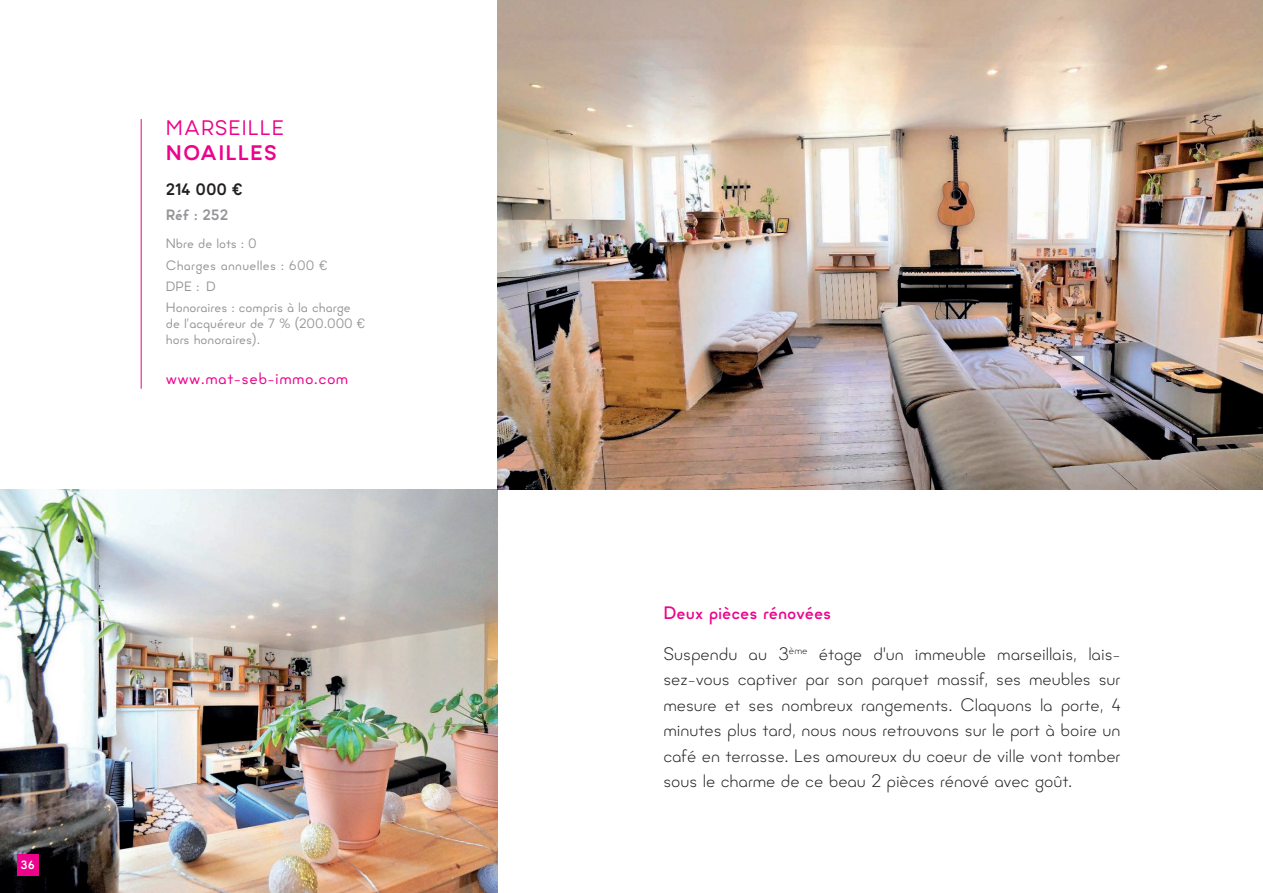
<style>
.page{position:relative;width:1263px;height:893px;background:#fff}
.page>*{position:absolute;margin:0;border:0;box-sizing:border-box;transform-origin:0 0}
.Ville_Rose{font:21px "Minimo";letter-spacing:.05em;color:#ed028c}
.Ville_Rose-2{font:700 21px "Minimo";letter-spacing:.05em;color:#ed028c}
.Annonce{font:300 18px/25.5px "Minimo";color:#231f20;text-align:justify}
.Titre{font:500 18px "Minimo";letter-spacing:-.005em;color:#ed028c}
.t1{font:16.5px "Minimo";letter-spacing:.025em;color:#ed028c}
.Prix{font:700 16.5px "Minimo";color:#231f20}
.Réf{font:700 15px "Minimo";color:#939598}
.Honoraires{font:13.5px "Minimo";color:#939598}
.Charge{font:13.5px "Minimo";letter-spacing:.02em;color:#939598}
.Nbre_de_lots{font:13.5px "Minimo";color:#939598}
.DPE{font:13.5px "Minimo";color:#939598}
.t2{font:700 12px "Minimo";color:#fff}
</style>
<div class="page">
<img style="left:0;top:489px;width:497px;height:404px">
<div style="left:17px;top:855px;width:21px;height:21px;background:#ed028c"></div>
<img style="left:497px;top:0;width:766px;height:489px">
<hr style="left:141px;top:119px;width:1px;height:270px;background:#ed028c">
<p class="Ville_Rose" style="left:166px;top:114px;width:120px">MARSEILLE</p>
<p class="Ville_Rose-2" style="left:166px;top:138px;width:113px">NOAILLES</p>
<p class="Prix" style="left:166px;top:178px;width:79px">214 000 €</p>
<p class="Réf" style="left:166px;top:204px;width:64px">Réf : 252</p>
<p class="Nbre_de_lots" style="left:166px;top:235px;width:93px">Nbre de lots : 0</p>
<p class="Charge" style="left:166px;top:256px;width:163px">Charges annuelles : 600 €</p>
<p class="DPE" style="left:206px;top:277px;width:11px">D</p>
<p class="Honoraires" style="left:166px;top:298px;width:187px">Honoraires : compris à la charge</p>
<p class="Honoraires" style="left:166px;top:315px;width:201px">de l’acquéreur de 7 % (200.000 €</p>
<p class="Honoraires" style="left:166px;top:331px;width:96px">hors honoraires).</p>
<p class="Honoraires" style="left:166px;top:277px;width:35px">DPE :</p>
<p class="t1" style="left:166px;top:368px;width:184px">www.mat-seb-immo.com</p>
<p class="t2" style="left:20px;top:856px;width:16px">36</p>
<p class="Titre" style="left:663px;top:601px;width:170px">Deux pièces rénovées</p>
<p class="Annonce" style="left:663px;top:641px;width:459px">Suspendu au 3<sup>ème</sup> étage d'un immeuble marseillais, lais&shy;sez-vous captiver par son parquet massif, ses meubles sur mesure et ses nombreux rangements. Claquons la porte, 4 minutes plus tard, nous nous retrouvons sur le port à boire un café en terrasse. Les amoureux du coeur de ville vont tomber sous le charme de ce beau 2 pièces rénové avec goût.</p>
</div>
